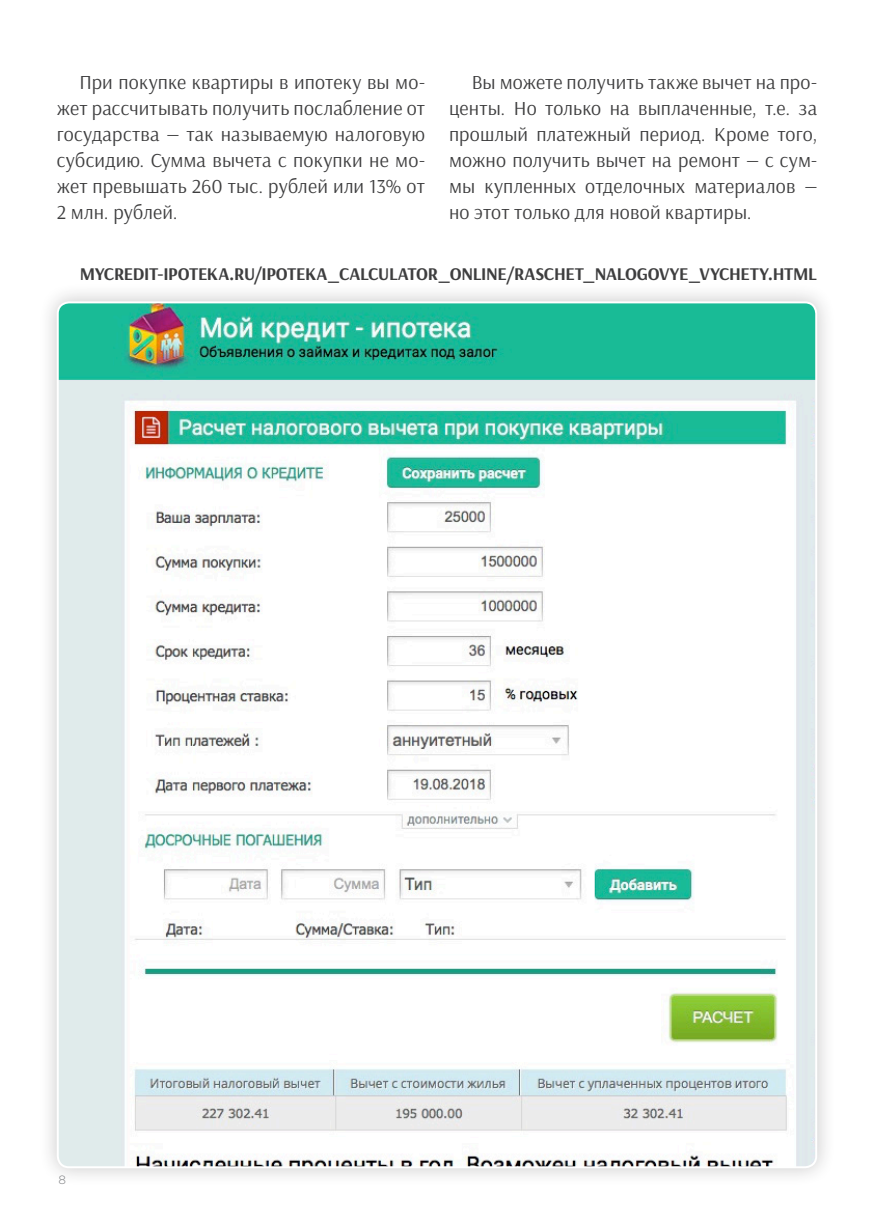
<style>
.page{position:relative;width:874px;height:1225px;background:#fff}
.page>*{position:absolute;margin:0;border:0;box-sizing:border-box;transform-origin:0 0}
.t1{font:20px/26px "Arsenal";letter-spacing:.01em;color:#3e3e3f;text-align:justify}
.t2{font:700 18px "Arsenal";letter-spacing:-.02em;color:#3e3e3f}
.t3{font:300 12px "Gotham Pro";color:#808285}
</style>
<div class="page">
<div style="left:38px;top:282px;width:797px;height:905px;background:#231f20;opacity:.25"></div>
<img style="left:58px;top:302px;width:757px;height:865px">
<p class="t1" style="left:57px;top:69px;width:369px;text-indent:23px">При покупке квартиры в ипотеку вы мо&shy;жет рассчитывать получить послабление от государства — так называемую налоговую субсидию. Сумма вычета с покупки не мо&shy;жет превышать 260 тыс. рублей или 13% от 2 млн. рублей.</p>
<p class="t1" style="left:449px;top:69px;width:369px;text-indent:23px">Вы можете получить также вычет на про&shy;центы. Но только на выплаченные, т.е. за прошлый платежный период. Кроме того, можно получить вычет на ремонт — с сум&shy;мы купленных отделочных материалов — но этот только для новой квартиры.</p>
<p class="t2" style="left:80px;top:263px;width:738px">MYCREDIT-IPOTEKA.RU/IPOTEKA_CALCULATOR_ONLINE/RASCHET_NALOGOVYE_VYCHETY.HTML</p>
<p class="t3" style="left:59px;top:1173px;width:9px">8</p>
</div>
